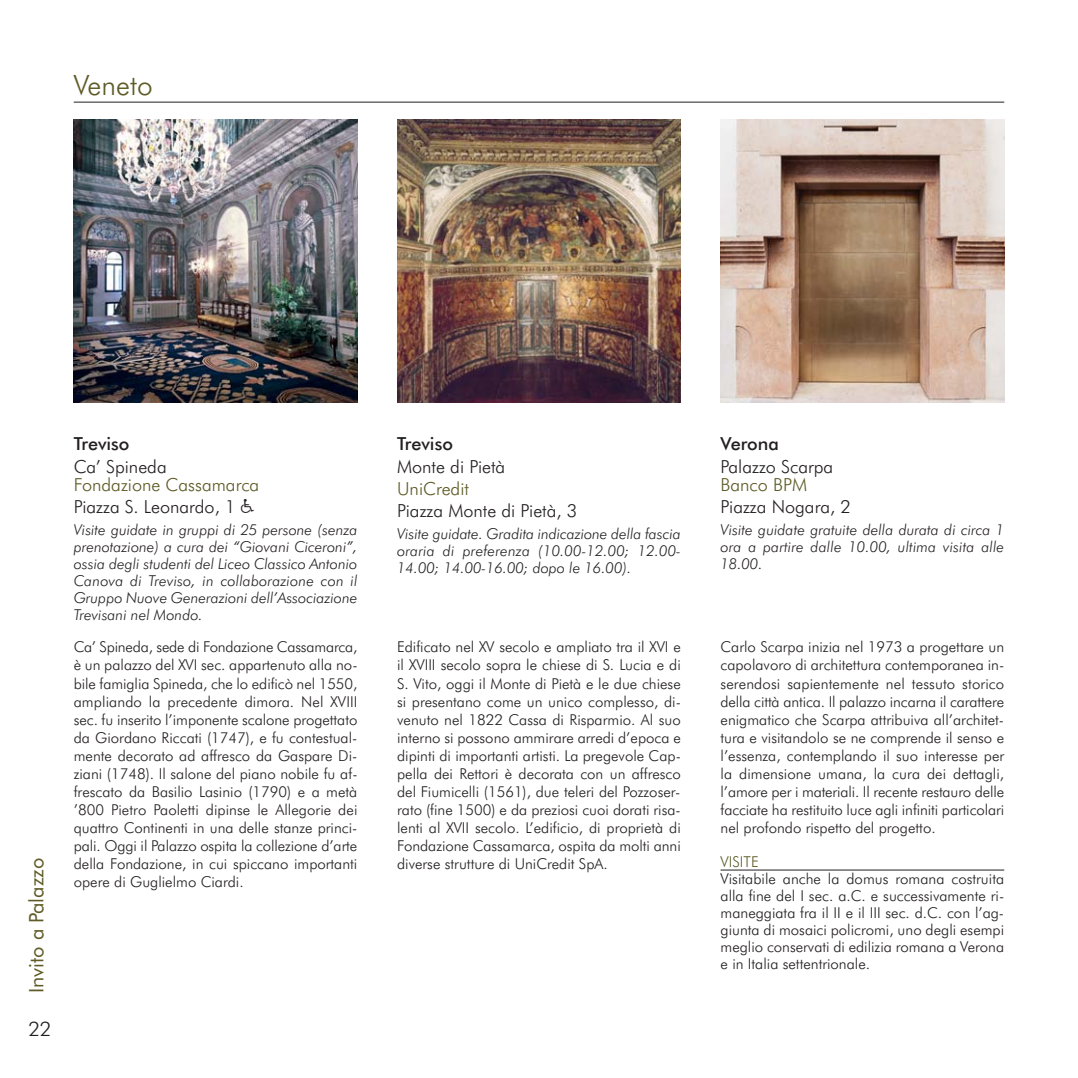
<style>
.page{position:relative;width:1078px;height:1078px;background:#fff}
.page>*{position:absolute;margin:0;border:0;box-sizing:border-box;transform-origin:0 0}
.t1{font:300 28px "Futura BT";color:#5e5b26}
.t2{font:20px "Futura BT";color:#5e5b26}
.t3{font:300 20px "Futura BT";color:#231f20}
.t4{font:300 18px "Futura BT";color:#231f20}
.t5{font:300 18px/22px "Futura BT";color:#5e5b26}
.t6{font:500 18px "Futura BT";color:#231f20}
.t7{font:300 15px/18px "Futura BT";color:#231f20;text-align:justify}
.t8{font:italic 300 15px/17px "Futura BT";color:#231f20;text-align:justify}
.t9{font:300 15px "Futura BT";color:#5e5b26}
.s1{color:#231f20}
.s2{font-family:"Carta";font-weight:400;font-size:20px;color:#231f20}
</style>
<div class="page">
<hr style="left:74px;top:102px;width:929px;height:1px;background:#231f20">
<img style="left:74px;top:119px;width:283px;height:284px">
<img style="left:397px;top:119px;width:283px;height:284px">
<img style="left:720px;top:119px;width:283px;height:284px">
<hr style="left:720px;top:869px;width:283px;height:1px;background:#231f20">
<h1 class="t1" style="left:74px;top:73px;width:80px">Veneto</h1>
<h2 class="t2" style="left:28px;top:992px;width:137px;rotate:-90deg">Invito a Palazzo</h2>
<h2 class="t3" style="left:28px;top:1020px;width:25px">22</h2>
<p class="t6" style="left:74px;top:436px;width:57px">Treviso</p>
<p class="t4" style="left:74px;top:458px;width:94px">Ca’ Spineda</p>
<p class="t5" style="left:74px;top:474px;width:187px">Fondazione Cassamarca<br><span class="s1">Piazza S. Leonardo, 1</span> <span class="s2">-</span></p>
<p class="t8" style="left:74px;top:522px;width:285px">Visite guidate in gruppi di 25 persone (senza prenotazione) a cura dei “Giovani Ciceroni”, ossia degli studenti del Liceo Classico Antonio Canova di Treviso, in collaborazione con il Gruppo Nuove Generazioni dell’Associazione Trevisani nel Mondo.</p>
<p class="t7" style="left:74px;top:639px;width:285px">Ca’ Spineda, sede di Fondazione Cassamarca, è un palazzo del XVI sec. appartenuto alla no&shy;bile famiglia Spineda, che lo edificò nel 1550, ampliando la precedente dimora. Nel XVIII sec. fu inserito l’imponente scalone progettato da Giordano Riccati (1747), e fu contestual&shy;mente decorato ad affresco da Gaspare Di&shy;ziani (1748). Il salone del piano nobile fu af&shy;frescato da Basilio Lasinio (1790) e a metà ’800 Pietro Paoletti dipinse le Allegorie dei quattro Continenti in una delle stanze princi&shy;pali. Oggi il Palazzo ospita la collezione d’arte della Fondazione, in cui spiccano importanti opere di Guglielmo Ciardi.</p>
<p class="t6" style="left:397px;top:436px;width:57px">Treviso</p>
<p class="t4" style="left:397px;top:458px;width:110px">Monte di Pietà</p>
<p class="t5" style="left:397px;top:478px;width:73px">UniCredit</p>
<p class="t4" style="left:397px;top:502px;width:181px">Piazza Monte di Pietà, 3</p>
<p class="t8" style="left:397px;top:526px;width:285px">Visite guidate. Gradita indicazione della fascia oraria di preferenza (10.00-12.00; 12.00- 14.00; 14.00-16.00; dopo le 16.00).</p>
<p class="t7" style="left:397px;top:639px;width:285px">Edificato nel XV secolo e ampliato tra il XVI e il XVIII secolo sopra le chiese di S. Lucia e di S. Vito, oggi il Monte di Pietà e le due chiese si presentano come un unico complesso, di&shy;venuto nel 1822 Cassa di Risparmio. Al suo interno si possono ammirare arredi d’epoca e dipinti di importanti artisti. La pregevole Cap&shy;pella dei Rettori è decorata con un affresco del Fiumicelli (1561), due teleri del Pozzoser&shy;rato (fine 1500) e da preziosi cuoi dorati risa&shy;lenti al XVII secolo. L’edificio, di proprietà di Fondazione Cassamarca, ospita da molti anni diverse strutture di UniCredit SpA.</p>
<p class="t6" style="left:720px;top:436px;width:60px">Verona</p>
<p class="t4" style="left:720px;top:458px;width:114px">Palazzo Scarpa</p>
<p class="t5" style="left:720px;top:474px;width:88px">Banco BPM</p>
<p class="t4" style="left:720px;top:498px;width:132px">Piazza Nogara, 2</p>
<p class="t8" style="left:720px;top:522px;width:285px">Visite guidate gratuite della durata di circa 1 ora a partire dalle 10.00, ultima visita alle 18.00.</p>
<p class="t7" style="left:720px;top:639px;width:285px">Carlo Scarpa inizia nel 1973 a progettare un capolavoro di architettura contemporanea in&shy;serendosi sapientemente nel tessuto storico della città antica. Il palazzo incarna il carattere enigmatico che Scarpa attribuiva all’architet&shy;tura e visitandolo se ne comprende il senso e l’essenza, contemplando il suo interesse per la dimensione umana, la cura dei dettagli, l’amore per i materiali. Il recente restauro delle facciate ha restituito luce agli infiniti particolari nel profondo rispetto del progetto.</p>
<p class="t9" style="left:720px;top:854px;width:40px">VISITE</p>
<p class="t7" style="left:720px;top:870px;width:285px;line-height:17px">Visitabile anche la domus romana costruita alla fine del I sec. a.C. e successivamente ri&shy;maneggiata fra il II e il III sec. d.C. con l’ag&shy;giunta di mosaici policromi, uno degli esempi meglio conservati di edilizia romana a Verona e in Italia settentrionale.</p>
</div>
